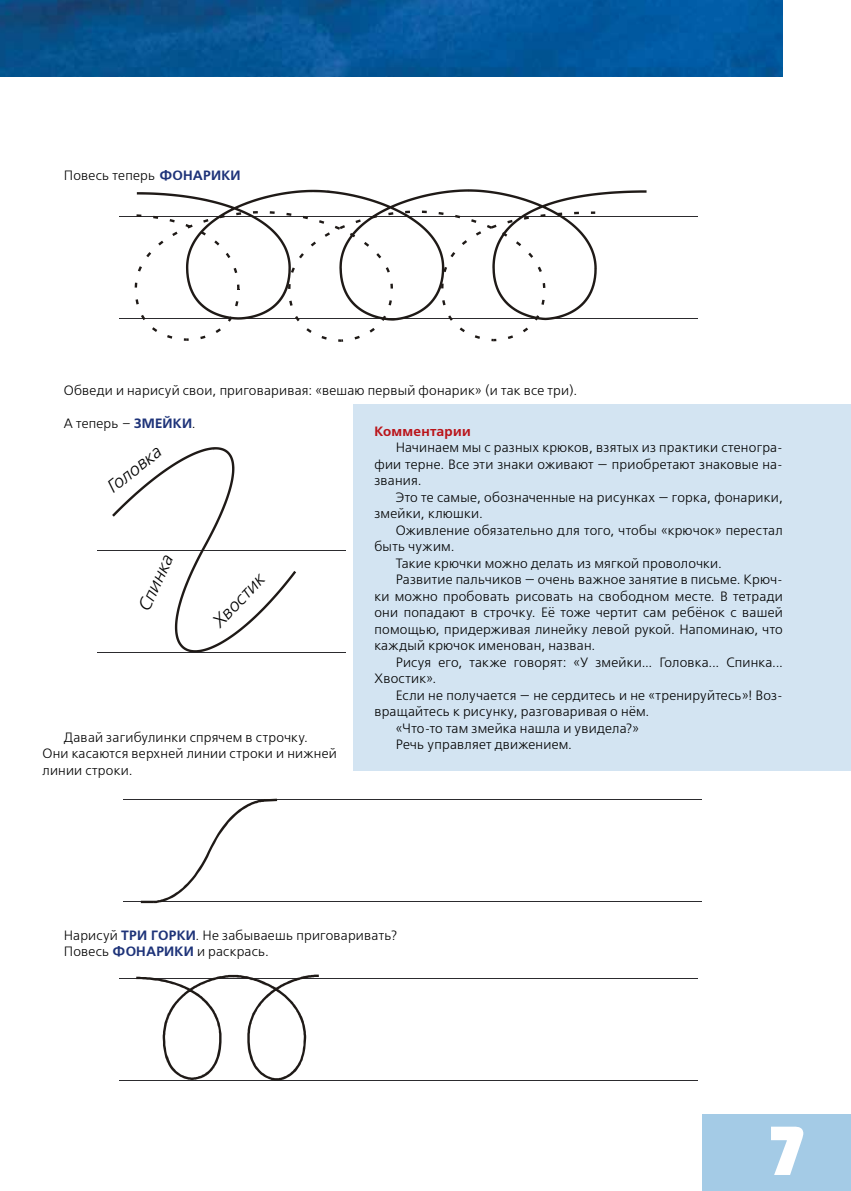
<style>
.page{position:relative;width:851px;height:1191px;background:#fff}
.page>*{position:absolute;margin:0;border:0;box-sizing:border-box;transform-origin:0 0}
.t1{font:800 69px "Bauhaus C";color:#fff}
.t2{font:italic 18px "Free Set C";color:#000}
.t3{font:13.5px/16.5px "Free Set C";letter-spacing:.015em;color:#000}
.t4{font:700 13.5px "Free Set C";letter-spacing:.02em;color:#ba141a}
.s1{font-weight:700;color:#1e3379}
</style>
<div class="page">
<div style="left:702px;top:1114px;width:148px;height:77px;background:#a4cbe6"></div>
<img style="left:0;top:0;width:782px;height:77px">
<div style="left:353px;top:404px;width:497px;height:366px;background:#d3e4f2"></div>
<hr style="left:119px;top:217px;width:578px;height:1px;background:#2c2b2e">
<hr style="left:119px;top:319px;width:578px;height:1px;background:#2c2b2e">
<svg style="left:137px;top:189px;width:509px;height:132px"></svg>
<svg style="left:136px;top:214px;width:5px;height:3px"></svg>
<svg style="left:153px;top:216px;width:5px;height:3px"></svg>
<svg style="left:169px;top:219px;width:6px;height:3px"></svg>
<svg style="left:200px;top:231px;width:6px;height:4px"></svg>
<svg style="left:214px;top:240px;width:5px;height:5px"></svg>
<svg style="left:226px;top:253px;width:4px;height:5px"></svg>
<svg style="left:233px;top:268px;width:4px;height:5px"></svg>
<svg style="left:237px;top:284px;width:2px;height:6px"></svg>
<svg style="left:235px;top:301px;width:3px;height:5px"></svg>
<svg style="left:228px;top:316px;width:4px;height:6px"></svg>
<svg style="left:215px;top:328px;width:6px;height:5px"></svg>
<svg style="left:200px;top:335px;width:5px;height:4px"></svg>
<svg style="left:184px;top:338px;width:5px;height:3px"></svg>
<svg style="left:167px;top:335px;width:5px;height:4px"></svg>
<svg style="left:152px;top:327px;width:5px;height:5px"></svg>
<svg style="left:141px;top:315px;width:4px;height:5px"></svg>
<svg style="left:135px;top:299px;width:4px;height:5px"></svg>
<svg style="left:138px;top:266px;width:4px;height:5px"></svg>
<svg style="left:146px;top:252px;width:5px;height:5px"></svg>
<svg style="left:158px;top:241px;width:5px;height:4px"></svg>
<svg style="left:172px;top:232px;width:5px;height:4px"></svg>
<svg style="left:185px;top:224px;width:8px;height:4px"></svg>
<svg style="left:203px;top:219px;width:5px;height:4px"></svg>
<svg style="left:219px;top:215px;width:6px;height:3px"></svg>
<svg style="left:236px;top:212px;width:5px;height:3px"></svg>
<svg style="left:253px;top:211px;width:5px;height:3px"></svg>
<svg style="left:270px;top:211px;width:5px;height:3px"></svg>
<svg style="left:286px;top:213px;width:5px;height:3px"></svg>
<svg style="left:376px;top:253px;width:5px;height:5px"></svg>
<svg style="left:385px;top:267px;width:5px;height:5px"></svg>
<svg style="left:390px;top:284px;width:3px;height:4px"></svg>
<svg style="left:388px;top:300px;width:4px;height:5px"></svg>
<svg style="left:381px;top:316px;width:5px;height:5px"></svg>
<svg style="left:369px;top:328px;width:6px;height:4px"></svg>
<svg style="left:354px;top:336px;width:6px;height:3px"></svg>
<svg style="left:338px;top:339px;width:5px;height:3px"></svg>
<svg style="left:321px;top:336px;width:6px;height:3px"></svg>
<svg style="left:306px;top:328px;width:5px;height:5px"></svg>
<svg style="left:295px;top:316px;width:4px;height:5px"></svg>
<svg style="left:289px;top:300px;width:3px;height:6px"></svg>
<svg style="left:288px;top:284px;width:3px;height:5px"></svg>
<svg style="left:291px;top:267px;width:4px;height:6px"></svg>
<svg style="left:299px;top:253px;width:5px;height:5px"></svg>
<svg style="left:303px;top:215px;width:74px;height:32px"></svg>
<svg style="left:388px;top:212px;width:5px;height:3px"></svg>
<svg style="left:422px;top:210px;width:5px;height:3px"></svg>
<svg style="left:438px;top:212px;width:5px;height:3px"></svg>
<svg style="left:455px;top:215px;width:5px;height:3px"></svg>
<svg style="left:471px;top:219px;width:5px;height:4px"></svg>
<svg style="left:502px;top:232px;width:5px;height:5px"></svg>
<svg style="left:516px;top:241px;width:5px;height:5px"></svg>
<svg style="left:528px;top:253px;width:5px;height:5px"></svg>
<svg style="left:537px;top:267px;width:4px;height:5px"></svg>
<svg style="left:542px;top:283px;width:3px;height:5px"></svg>
<svg style="left:541px;top:300px;width:3px;height:5px"></svg>
<svg style="left:534px;top:315px;width:5px;height:5px"></svg>
<svg style="left:523px;top:327px;width:5px;height:5px"></svg>
<svg style="left:507px;top:335px;width:6px;height:4px"></svg>
<svg style="left:474px;top:335px;width:6px;height:4px"></svg>
<svg style="left:459px;top:327px;width:6px;height:5px"></svg>
<svg style="left:448px;top:315px;width:4px;height:6px"></svg>
<svg style="left:442px;top:300px;width:3px;height:5px"></svg>
<svg style="left:443px;top:267px;width:4px;height:5px"></svg>
<svg style="left:450px;top:252px;width:5px;height:5px"></svg>
<svg style="left:462px;top:240px;width:5px;height:5px"></svg>
<svg style="left:476px;top:231px;width:5px;height:4px"></svg>
<svg style="left:487px;top:225px;width:9px;height:4px"></svg>
<svg style="left:507px;top:220px;width:5px;height:3px"></svg>
<svg style="left:523px;top:216px;width:6px;height:4px"></svg>
<svg style="left:540px;top:214px;width:5px;height:3px"></svg>
<svg style="left:557px;top:212px;width:5px;height:3px"></svg>
<svg style="left:591px;top:211px;width:4px;height:3px"></svg>
<hr style="left:98px;top:550px;width:248px;height:1px;background:#2c2b2e">
<hr style="left:98px;top:652px;width:248px;height:1px;background:#2c2b2e">
<svg style="left:112px;top:447px;width:184px;height:205px"></svg>
<hr style="left:123px;top:799px;width:579px;height:1px;background:#2c2b2e">
<hr style="left:123px;top:901px;width:579px;height:1px;background:#2c2b2e">
<svg style="left:141px;top:798px;width:136px;height:105px"></svg>
<hr style="left:119px;top:978px;width:578px;height:1px;background:#2c2b2e">
<hr style="left:119px;top:1080px;width:578px;height:1px;background:#2c2b2e">
<svg style="left:136px;top:974px;width:183px;height:106px"></svg>
<p class="t3" style="left:64px;top:168px;width:178px">Повесь теперь <span class="s1">ФОНАРИКИ</span></p>
<p class="t3" style="left:64px;top:383px;width:515px">Обведи и нарисуй свои, приговаривая: «вешаю первый фонарик» (и так все три).</p>
<p class="t3" style="left:64px;top:416px;width:133px">А теперь – <span class="s1">ЗМЕЙКИ</span>.</p>
<p class="t4" style="left:374px;top:423px;width:98px">Комментарии</p>
<p class="t3" style="left:374px;top:440px;width:410px;text-align:justify;text-indent:21px">Начинаем мы с разных крюков, взятых из практики стеногра&shy;фии терне. Все эти знаки оживают — приобретают знаковые на&shy;звания.</p>
<p class="t3" style="left:374px;top:489px;width:410px;text-indent:21px">Это те самые, обозначенные на рисунках — горка, фонарики, змейки, клюшки.</p>
<p class="t3" style="left:395px;top:522px;width:388px">Оживление обязательно для того, чтобы «крючок» перестал</p>
<p class="t3" style="left:374px;top:539px;width:82px">быть чужим.</p>
<p class="t3" style="left:395px;top:555px;width:328px">Такие крючки можно делать из мягкой проволочки.</p>
<p class="t3" style="left:395px;top:572px;width:388px">Развитие пальчиков — очень важное занятие в письме. Крюч-</p>
<p class="t3" style="left:374px;top:588px;width:410px">ки можно пробовать рисовать на свободном месте. В тетради</p>
<p class="t3" style="left:374px;top:605px;width:410px">они попадают в строчку. Её тоже чертит сам ребёнок с вашей</p>
<p class="t3" style="left:374px;top:621px;width:410px">помощью, придерживая линейку левой рукой. Напоминаю, что</p>
<p class="t3" style="left:374px;top:638px;width:222px">каждый крючок именован, назван.</p>
<p class="t3" style="left:395px;top:654px;width:388px">Рисуя его, также говорят: «У змейки... Головка... Спинка...</p>
<p class="t3" style="left:374px;top:671px;width:63px">Хвостик».</p>
<p class="t3" style="left:395px;top:687px;width:388px">Если не получается — не сердитесь и не «тренируйтесь»! Воз-</p>
<p class="t3" style="left:374px;top:704px;width:276px">вращайтесь к рисунку, разговаривая о нём.</p>
<p class="t3" style="left:395px;top:720px;width:245px">«Что-то там змейка нашла и увидела?»</p>
<p class="t3" style="left:395px;top:737px;width:178px">Речь управляет движением.</p>
<h2 class="t2" style="left:103px;top:481px;width:65px;rotate:-38deg">Головка</h2>
<h2 class="t2" style="left:134px;top:606px;width:61px;rotate:-65deg">Спинка</h2>
<h2 class="t2" style="left:208px;top:618px;width:68px;rotate:-47deg">Хвостик</h2>
<p class="t3" style="left:43px;top:729px;width:296px;text-indent:21px">Давай загибулинки спрячем в строчку.<br>Они касаются верхней линии строки и нижней линии строки.</p>
<p class="t3" style="left:64px;top:927px;width:335px">Нарисуй <span class="s1">ТРИ ГОРКИ</span>. Не забываешь приговаривать?<br>Повесь <span class="s1">ФОНАРИКИ</span> и раскрась.</p>
<h1 class="t1" style="left:766px;top:1109px;width:42px">7</h1>
</div>
